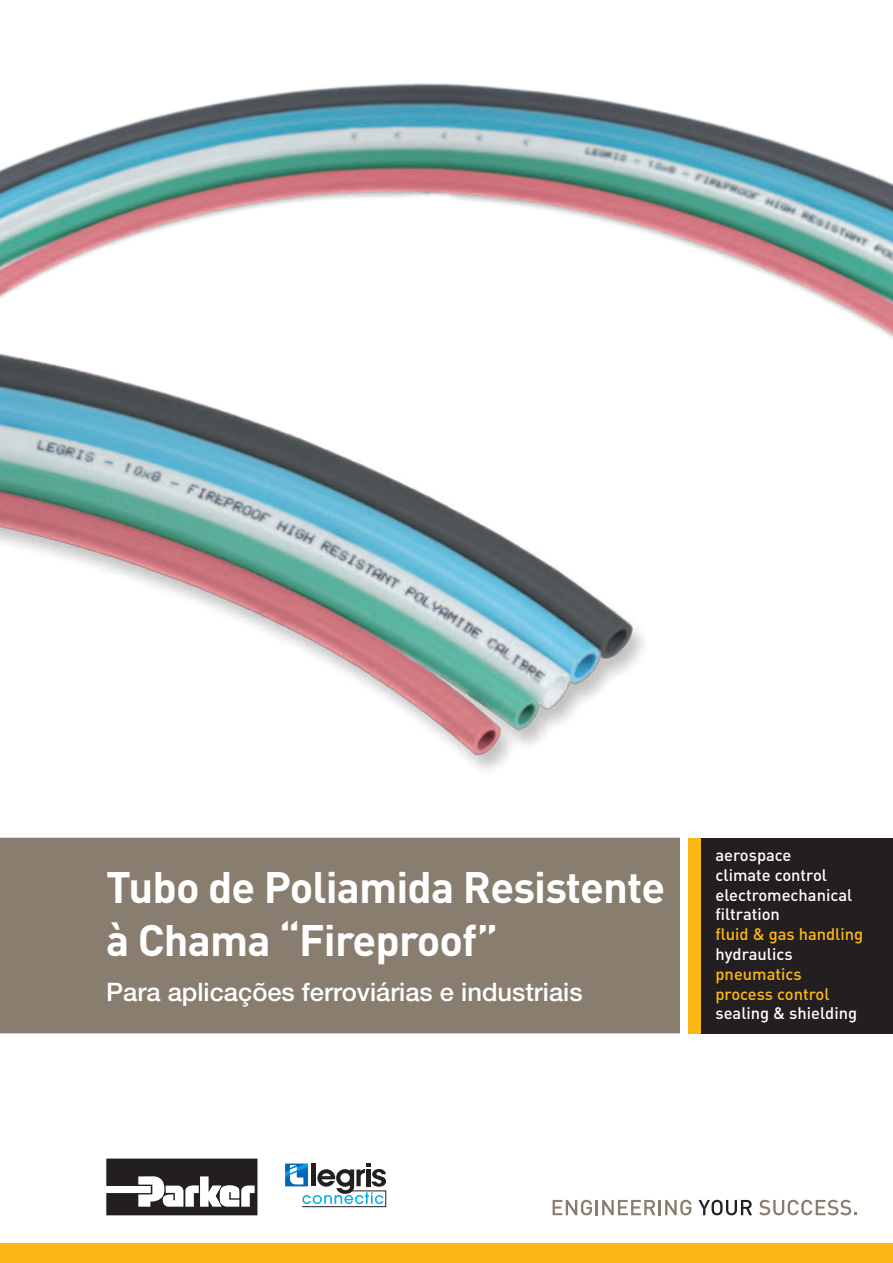
<style>
.page{position:relative;width:893px;height:1263px;background:#fff}
.page>*{position:absolute;margin:0;border:0;box-sizing:border-box;transform-origin:0 0}
.t1{font:700 43.5px/52.5px "DINOT";letter-spacing:-.025em;color:#fff}
.t2{font:500 25.5px "Helvetica Neue LT Std";color:#fff}
.t3{font:500 16.5px/19.8px "DINOT";color:#fff}
.t4{font:500 16.5px/19.8px "DINOT";color:#fcb814}
</style>
<div class="page">
<div style="left:0;top:1243px;width:893px;height:20px;background:#fcb814"></div>
<img style="left:13px;top:83px;width:880px;height:256px">
<svg style="left:553px;top:1200px;width:138px;height:15px"></svg>
<svg style="left:698px;top:1200px;width:54px;height:15px"></svg>
<svg style="left:759px;top:1200px;width:98px;height:15px"></svg>
<div style="left:689px;top:838px;width:12px;height:195px;background:#fcb814"></div>
<div style="left:701px;top:838px;width:192px;height:195px;background:#231f20"></div>
<svg style="left:106px;top:1158px;width:151px;height:57px"></svg>
<svg style="left:285px;top:1163px;width:101px;height:44px"></svg>
<div style="left:0;top:896px;width:680px;height:137px;background:#887d6e"></div>
<img style="left:0;top:164px;width:707px;height:732px">
<h1 class="t1" style="left:106px;top:860px;width:560px">Tubo de Poliamida Resistente à Chama “Fireproof”</h1>
<h2 class="t2" style="left:106px;top:977px;width:478px">Para aplicações ferroviárias e industriais</h2>
<p class="t3" style="left:715px;top:844px;width:138px">aerospace<br>climate control electromechanical filtration</p>
<p class="t4" style="left:715px;top:924px;width:149px">fluid &amp; gas handling</p>
<p class="t3" style="left:715px;top:943px;width:79px">hydraulics</p>
<p class="t4" style="left:715px;top:963px;width:115px">pneumatics process control</p>
<p class="t3" style="left:715px;top:1003px;width:143px">sealing &amp; shielding</p>
</div>
